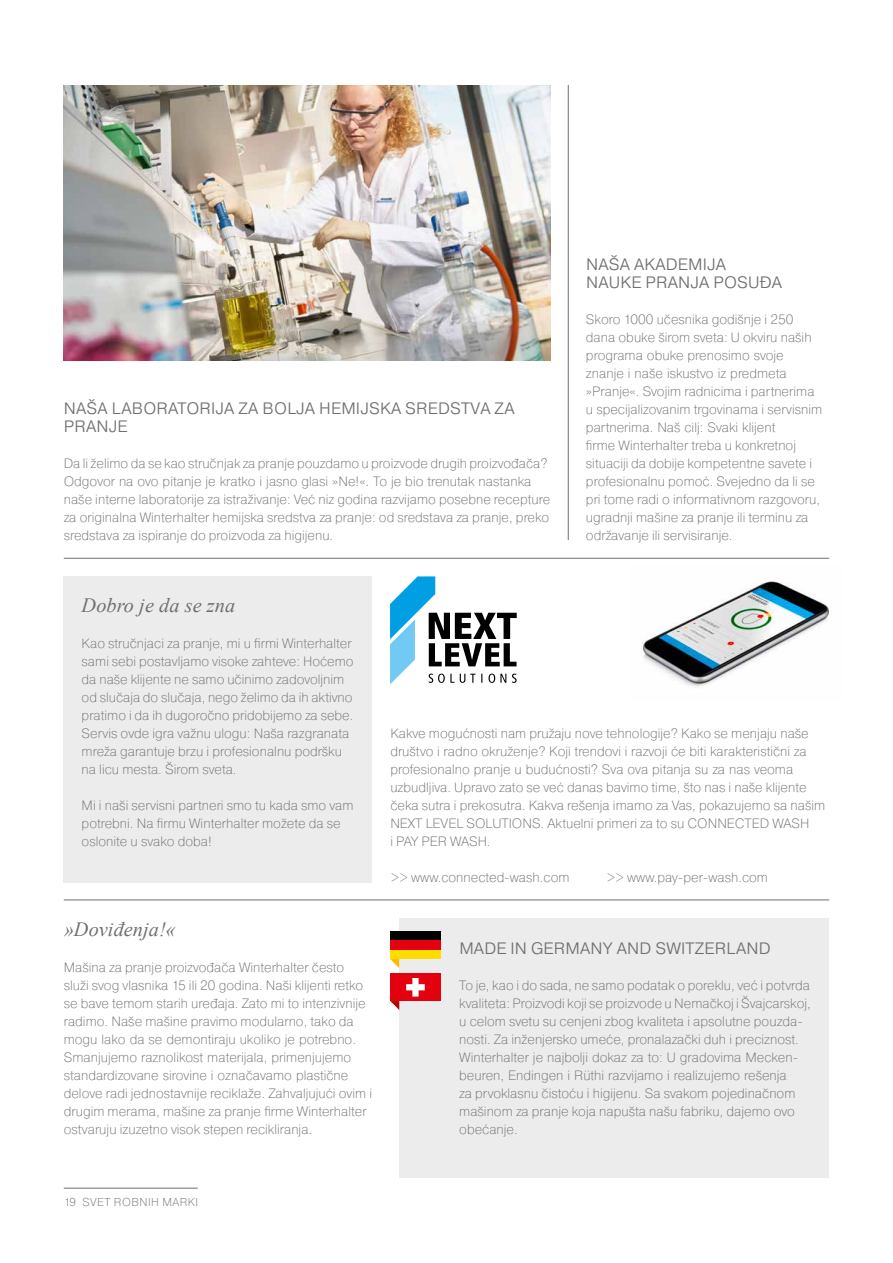
<style>
.page{position:relative;width:893px;height:1263px;background:#fff}
.page>*{position:absolute;margin:0;border:0;box-sizing:border-box;transform-origin:0 0}
.t1{font:italic 20.25px "Times New Roman";letter-spacing:.005em;color:#6f6f6e}
.t2{font:300 16.5px/18px "Pragmatica";letter-spacing:.01em;color:#6f6f6e}
.t3{font:200 13.5px/18px "Pragmatica";color:#6f6f6e}
.t4{font:200 11.4px "Pragmatica";letter-spacing:.04em;color:#6f6f6e}
</style>
<div class="page">
<img style="left:64px;top:85px;width:486px;height:275px">
<div style="left:64px;top:576px;width:308px;height:306px;background:#ececed"></div>
<div style="left:399px;top:918px;width:430px;height:260px;background:#ececed"></div>
<div style="left:390px;top:932px;width:50px;height:9px;background:#000"></div>
<div style="left:390px;top:950px;width:50px;height:9px;background:#fd0"></div>
<div style="left:390px;top:941px;width:50px;height:9px;background:#e3000f"></div>
<svg style="left:390px;top:959px;width:9px;height:9px"></svg>
<div style="left:390px;top:973px;width:51px;height:28px;background:#e3000f"></div>
<svg style="left:406px;top:978px;width:19px;height:18px"></svg>
<svg style="left:390px;top:1001px;width:9px;height:9px"></svg>
<hr style="left:568px;top:85px;width:1px;height:455px;background:#6f6f6e">
<hr style="left:64px;top:558px;width:765px;height:1px;background:#6f6f6e">
<hr style="left:64px;top:900px;width:765px;height:1px;background:#6f6f6e">
<svg style="left:390px;top:576px;width:127px;height:108px"></svg>
<img style="left:642px;top:581px;width:190px;height:106px">
<hr style="left:64px;top:1188px;width:134px;height:1px;background:#6f6f6e">
<p class="t2" style="left:64px;top:399px;width:452px">NAŠA LABORATORIJA ZA BOLJA HEMIJSKA SREDSTVA ZA<br>PRANJE</p>
<p class="t3" style="left:64px;top:454px;width:488px">Da li želimo da se kao stručnjak za pranje pouzdamo u proizvode drugih proizvođača?<br>Odgovor na ovo pitanje je kratko i jasno glasi »Ne!«. To je bio trenutak nastanka naše interne laboratorije za istraživanje: Već niz godina razvijamo posebne recepture za originalna Winterhalter hemijska sredstva za pranje: od sredstava za pranje, preko sredstava za ispiranje do proizvoda za higijenu.</p>
<p class="t2" style="left:586px;top:255px;width:198px">NAŠA AKADEMIJA<br>NAUKE PRANJA POSUĐA</p>
<p class="t3" style="left:586px;top:310px;width:238px">Skoro 1000 učesnika godišnje i 250 dana obuke širom sveta: U okviru naših programa obuke prenosimo svoje znanje i naše iskustvo iz predmeta »Pranje«. Svojim radnicima i partnerima u specijalizovanim trgovinama i servisnim partnerima. Naš cilj: Svaki klijent<br>firme Winterhalter treba u konkretnoj situaciji da dobije kompetentne savete i profesionalnu pomoć. Svejedno da li se pri tome radi o informativnom razgovoru, ugradnji mašine za pranje ili terminu za održavanje ili servisiranje.</p>
<h1 class="t1" style="left:82px;top:591px;width:155px">Dobro je da se zna</h1>
<p class="t3" style="left:82px;top:634px;width:273px">Kao stručnjaci za pranje, mi u firmi Winterhalter sami sebi postavljamo visoke zahteve: Hoćemo da naše klijente ne samo učinimo zadovoljnim od slučaja do slučaja, nego želimo da ih aktivno pratimo i da ih dugoročno pridobijemo za sebe.<br>Servis ovde igra važnu ulogu: Naša razgranata mreža garantuje brzu i profesionalnu podršku na licu mesta. Širom sveta.</p>
<p class="t3" style="left:82px;top:796px;width:273px">Mi i naši servisni partneri smo tu kada smo vam potrebni. Na firmu Winterhalter možete da se oslonite u svako doba!</p>
<h1 class="t1" style="left:64px;top:915px;width:114px">»Doviđenja!«</h1>
<p class="t3" style="left:64px;top:958px;width:310px">Mašina za pranje proizvođača Winterhalter često služi svog vlasnika 15 ili 20 godina. Naši klijenti retko se bave temom starih uređaja. Zato mi to intenzivnije radimo. Naše mašine pravimo modularno, tako da mogu lako da se demontiraju ukoliko je potrebno.<br>Smanjujemo raznolikost materijala, primenjujemo standardizovane sirovine i označavamo plastične delove radi jednostavnije reciklaže. Zahvaljujući ovim i drugim merama, mašine za pranje firme Winterhalter ostvaruju izuzetno visok stepen recikliranja.</p>
<p class="t3" style="left:390px;top:724px;width:436px">Kakve mogućnosti nam pružaju nove tehnologije? Kako se menjaju naše društvo i radno okruženje? Koji trendovi i razvoji će biti karakteristični za profesionalno pranje u budućnosti? Sva ova pitanja su za nas veoma uzbudljiva. Upravo zato se već danas bavimo time, što nas i naše klijente čeka sutra i prekosutra. Kakva rešenja imamo za Vas, pokazujemo sa našim NEXT LEVEL SOLUTIONS. Aktuelni primeri za to su CONNECTED WASH<br>i PAY PER WASH.</p>
<p class="t3" style="left:390px;top:868px;width:181px">&gt;&gt; www.connected-wash.com</p>
<p class="t3" style="left:606px;top:868px;width:163px">&gt;&gt; www.pay-per-wash.com</p>
<p class="t2" style="left:459px;top:939px;width:313px">MADE IN GERMANY AND SWITZERLAND</p>
<p class="t3" style="left:459px;top:976px;width:353px">To je, kao i do sada, ne samo podatak o poreklu, već i potvrda kvaliteta: Proizvodi koji se proizvode u Nemačkoj i Švajcarskoj, u celom svetu su cenjeni zbog kvaliteta i apsolutne pouzda‑ nosti. Za inženjersko umeće, pronalazački duh i preciznost.<br>Winterhalter je najbolji dokaz za to: U gradovima Mecken&shy;beuren, Endingen i Rüthi razvijamo i realizujemo rešenja<br>za prvoklasnu čistoću i higijenu. Sa svakom pojedinačnom mašinom za pranje koja napušta našu fabriku, dajemo ovo obećanje.</p>
<p class="t4" style="left:64px;top:1195px;width:136px">19 SVET ROBNIH MARKI</p>
</div>
